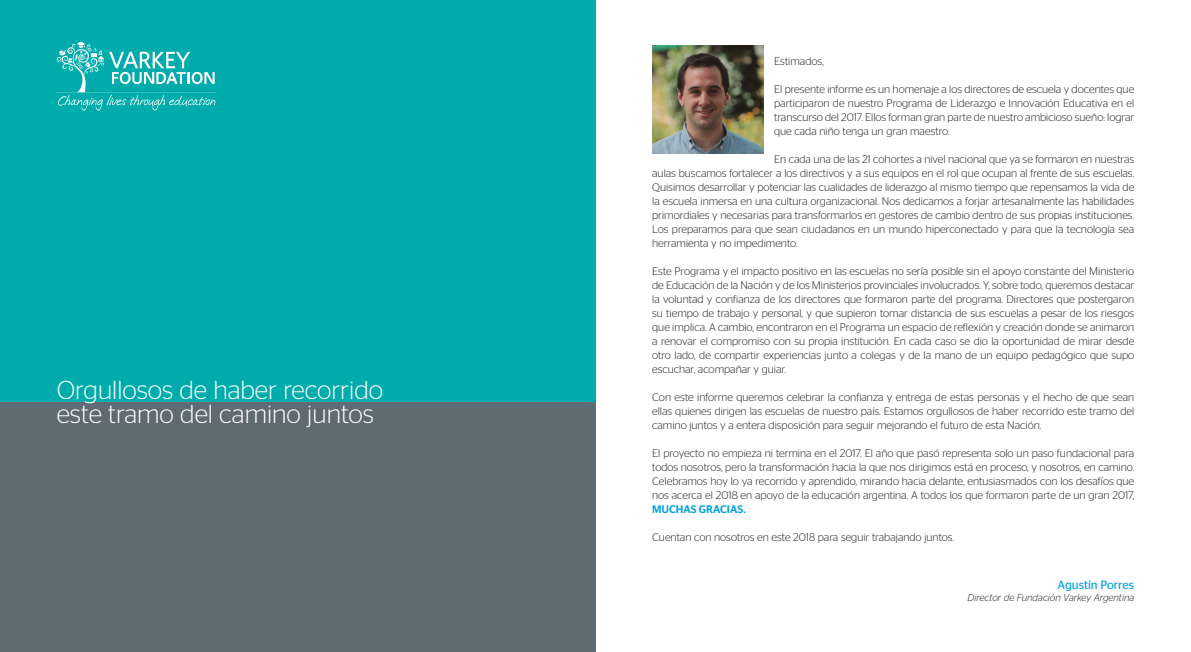
<style>
.page{position:relative;width:1191px;height:652px;background:#fff}
.page>*{position:absolute;margin:0;border:0;box-sizing:border-box;transform-origin:0 0}
.t1{font:300 26px/24px "Stag Sans";color:#fff}
.t2{font:12px "Stag Sans";color:#00a2df}
.t3{font:300 11px/14px "Stag Sans";color:#1d1d1b;text-align:justify}
.t4{font:500 11px "Stag Sans";color:#00a1de}
.t5{font:italic 300 10px "Stag Sans";color:#1d1d1b}
</style>
<div class="page">
<div style="left:0;top:0;width:595px;height:403px;background:#00abab"></div>
<img style="left:652px;top:45px;width:111px;height:109px">
<div style="left:0;top:403px;width:595px;height:249px;background:#5e6b73"></div>
<svg style="left:57px;top:42px;width:159px;height:69px"></svg>
<h1 class="t1" style="left:57px;top:378px;width:328px">Orgullosos de haber recorrido este tramo del camino juntos</h1>
<p class="t3" style="left:774px;top:54px;width:51px">Estimados,</p>
<p class="t3" style="left:774px;top:82px;width:362px">El presente informe es un homenaje a los directores de escuela y docentes que participaron de nuestro Programa de Liderazgo e Innovación Educativa en el transcurso del 2017. Ellos forman gran parte de nuestro ambicioso sueño: lograr que cada niño tenga un gran maestro.</p>
<p class="t3" style="left:652px;top:152px;width:483px;text-indent:122px">En cada una de las 21 cohortes a nivel nacional que ya se formaron en nuestras aulas buscamos fortalecer a los directivos y a sus equipos en el rol que ocupan al frente de sus escuelas.<br>Quisimos desarrollar y potenciar las cualidades de liderazgo al mismo tiempo que repensamos la vida de la escuela inmersa en una cultura organizacional. Nos dedicamos a forjar artesanalmente las habilidades primordiales y necesarias para transformarlos en gestores de cambio dentro de sus propias instituciones.<br>Los preparamos para que sean ciudadanos en un mundo hiperconectado y para que la tecnología sea herramienta y no impedimento.</p>
<p class="t3" style="left:652px;top:264px;width:483px">Este Programa y el impacto positivo en las escuelas no sería posible sin el apoyo constante del Ministerio de Educación de la Nación y de los Ministerios provinciales involucrados. Y, sobre todo, queremos destacar la voluntad y confianza de los directores que formaron parte del programa. Directores que postergaron su tiempo de trabajo y personal, y que supieron tomar distancia de sus escuelas a pesar de los riesgos que implica. A cambio, encontraron en el Programa un espacio de reflexión y creación donde se animaron a renovar el compromiso con su propia institución. En cada caso se dio la oportunidad de mirar desde otro lado, de compartir experiencias junto a colegas y de la mano de un equipo pedagógico que supo escuchar, acompañar y guiar.</p>
<p class="t3" style="left:652px;top:390px;width:483px">Con este informe queremos celebrar la confianza y entrega de estas personas y el hecho de que sean ellas quienes dirigen las escuelas de nuestro país. Estamos orgullosos de haber recorrido este tramo del camino juntos y a entera disposición para seguir mejorando el futuro de esta Nación.</p>
<p class="t3" style="left:652px;top:446px;width:483px">El proyecto no empieza ni termina en el 2017. El año que pasó representa solo un paso fundacional para todos nosotros, pero la transformación hacia la que nos dirigimos está en proceso, y nosotros, en camino.<br>Celebramos hoy lo ya recorrido y aprendido, mirando hacia delante, entusiasmados con los desafíos que nos acerca el 2018 en apoyo de la educación argentina. A todos los que formaron parte de un gran 2017,</p>
<p class="t4" style="left:652px;top:503px;width:95px">MUCHAS GRACIAS.</p>
<p class="t3" style="left:652px;top:530px;width:303px">Cuentan con nosotros en este 2018 para seguir trabajando juntos.</p>
<p class="t2" style="left:1057px;top:578px;width:78px">Agustín Porres</p>
<p class="t5" style="left:967px;top:592px;width:168px">Director de Fundación Varkey Argentina</p>
</div>
